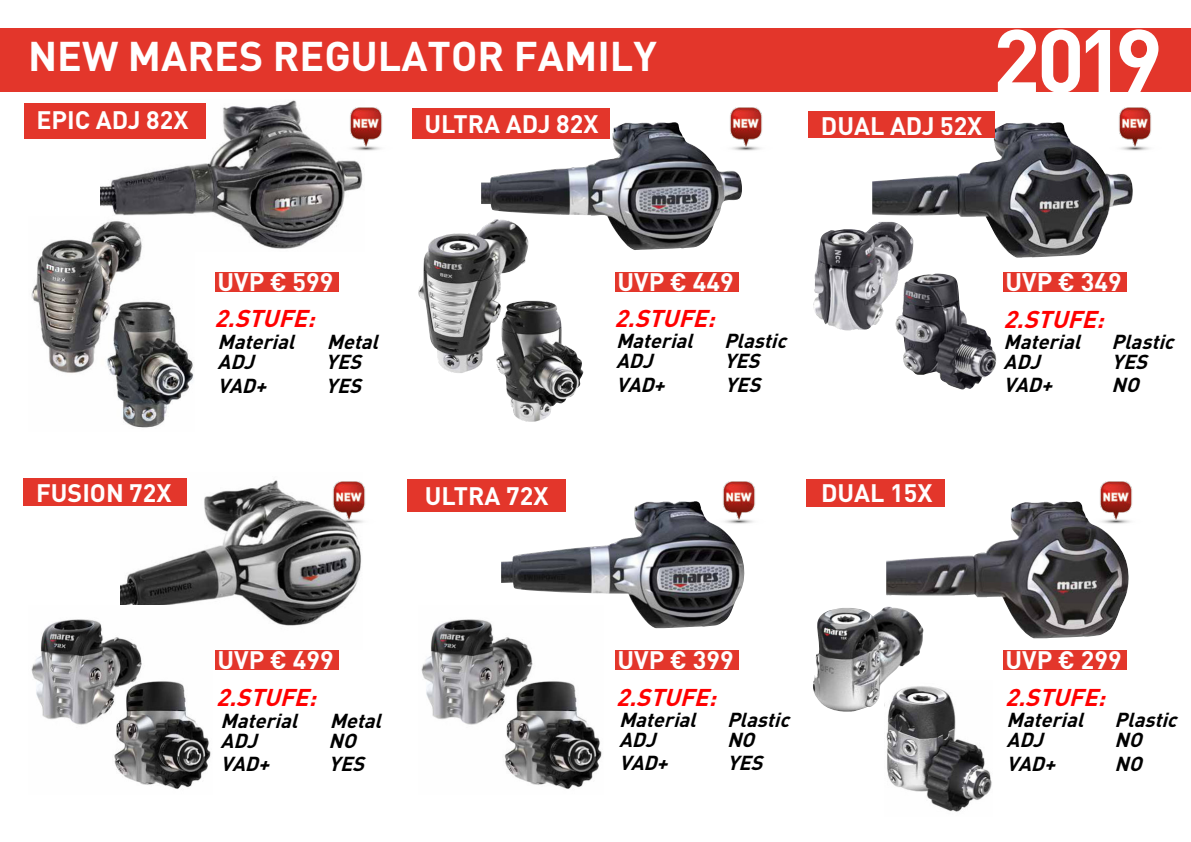
<style>
.page{position:relative;width:1191px;height:842px;background:#fff}
.page>*{position:absolute;margin:0;border:0;box-sizing:border-box;transform-origin:0 0}
.t1{font:700 88px "DIN Pro";color:#fff}
.t2{font:700 41px "DIN Pro";color:#fff}
.t3{font:700 25px "DIN Pro";color:#fff}
.t4{font:italic 700 24px "DIN Pro";color:#f00}
.t5{font:italic 700 20px "DIN Pro";color:#000}
</style>
<div class="page">
<div style="left:0;top:28px;width:595px;height:64px;background:#e3362b"></div>
<div style="left:595px;top:28px;width:596px;height:64px;background:#e3362b"></div>
<img style="left:120px;top:478px;width:241px;height:148px">
<img style="left:31px;top:606px;width:182px;height:183px">
<div style="left:23px;top:479px;width:164px;height:27px;background:#e3362b"></div>
<img style="left:100px;top:100px;width:264px;height:149px">
<img style="left:31px;top:216px;width:164px;height:212px">
<img style="left:501px;top:501px;width:243px;height:127px">
<img style="left:481px;top:122px;width:261px;height:128px">
<img style="left:418px;top:219px;width:165px;height:203px">
<img style="left:421px;top:606px;width:183px;height:183px">
<div style="left:412px;top:108px;width:197px;height:31px;background:#e3362b"></div>
<div style="left:408px;top:479px;width:158px;height:33px;background:#e3362b"></div>
<img style="left:872px;top:122px;width:261px;height:136px">
<img style="left:1108px;top:108px;width:43px;height:44px">
<img style="left:886px;top:501px;width:243px;height:137px">
<img style="left:886px;top:686px;width:106px;height:126px">
<img style="left:813px;top:222px;width:183px;height:167px">
<img style="left:813px;top:607px;width:110px;height:105px">
<div style="left:806px;top:479px;width:139px;height:28px;background:#e3362b"></div>
<div style="left:808px;top:112px;width:187px;height:26px;background:#e3362b"></div>
<img style="left:1089px;top:482px;width:43px;height:44px">
<div style="left:24px;top:103px;width:181px;height:35px;background:#e3362b"></div>
<div style="left:215px;top:272px;width:123px;height:19px;background:#e3362b"></div>
<img style="left:719px;top:108px;width:43px;height:44px">
<img style="left:712px;top:482px;width:43px;height:44px">
<img style="left:339px;top:108px;width:43px;height:44px">
<img style="left:322px;top:482px;width:43px;height:44px">
<div style="left:615px;top:272px;width:123px;height:19px;background:#e3362b"></div>
<div style="left:1003px;top:272px;width:123px;height:19px;background:#e3362b"></div>
<div style="left:215px;top:650px;width:123px;height:19px;background:#e3362b"></div>
<div style="left:615px;top:650px;width:123px;height:19px;background:#e3362b"></div>
<div style="left:1003px;top:650px;width:123px;height:19px;background:#e3362b"></div>
<h2 class="t2" style="left:28px;top:40px;width:630px">NEW MARES REGULATOR FAMILY</h2>
<p class="t3" style="left:36px;top:110px;width:154px">EPIC ADJ 82X</p>
<p class="t3" style="left:821px;top:116px;width:163px">DUAL ADJ 52X</p>
<p class="t3" style="left:425px;top:114px;width:175px">ULTRA ADJ 82X</p>
<h1 class="t1" style="left:993px;top:25px;width:172px">2019</h1>
<p class="t3" style="left:218px;top:272px;width:117px">UVP € 599</p>
<p class="t3" style="left:618px;top:272px;width:118px">UVP € 449</p>
<p class="t3" style="left:1006px;top:272px;width:118px">UVP € 349</p>
<p class="t3" style="left:36px;top:483px;width:137px">FUSION 72X</p>
<p class="t4" style="left:215px;top:309px;width:108px">2.STUFE:</p>
<p class="t5" style="left:218px;top:334px;width:83px">Material</p>
<p class="t5" style="left:327px;top:334px;width:58px">Metal</p>
<p class="t5" style="left:218px;top:354px;width:43px">ADJ</p>
<p class="t5" style="left:326px;top:354px;width:42px">YES</p>
<p class="t5" style="left:218px;top:378px;width:55px">VAD+</p>
<p class="t5" style="left:326px;top:378px;width:42px">YES</p>
<p class="t4" style="left:615px;top:309px;width:108px">2.STUFE:</p>
<p class="t5" style="left:616px;top:333px;width:83px">Material</p>
<p class="t5" style="left:724px;top:333px;width:69px">Plastic</p>
<p class="t5" style="left:616px;top:353px;width:43px">ADJ</p>
<p class="t5" style="left:724px;top:353px;width:42px">YES</p>
<p class="t5" style="left:616px;top:377px;width:55px">VAD+</p>
<p class="t5" style="left:725px;top:377px;width:42px">YES</p>
<p class="t3" style="left:425px;top:485px;width:125px">ULTRA 72X</p>
<p class="t3" style="left:821px;top:483px;width:113px">DUAL 15X</p>
<p class="t4" style="left:1004px;top:309px;width:108px">2.STUFE:</p>
<p class="t5" style="left:1004px;top:333px;width:83px">Material</p>
<p class="t5" style="left:1112px;top:333px;width:69px">Plastic</p>
<p class="t5" style="left:1004px;top:353px;width:43px">ADJ</p>
<p class="t5" style="left:1112px;top:353px;width:42px">YES</p>
<p class="t5" style="left:1004px;top:377px;width:55px">VAD+</p>
<p class="t5" style="left:1112px;top:377px;width:34px">NO</p>
<p class="t3" style="left:218px;top:650px;width:118px">UVP € 499</p>
<p class="t3" style="left:618px;top:650px;width:118px">UVP € 399</p>
<p class="t3" style="left:1006px;top:650px;width:118px">UVP € 299</p>
<p class="t4" style="left:216px;top:687px;width:108px">2.STUFE:</p>
<p class="t5" style="left:221px;top:712px;width:83px">Material</p>
<p class="t5" style="left:330px;top:712px;width:58px">Metal</p>
<p class="t5" style="left:221px;top:732px;width:43px">ADJ</p>
<p class="t5" style="left:329px;top:732px;width:34px">NO</p>
<p class="t5" style="left:221px;top:756px;width:55px">VAD+</p>
<p class="t5" style="left:329px;top:756px;width:42px">YES</p>
<p class="t4" style="left:616px;top:687px;width:108px">2.STUFE:</p>
<p class="t5" style="left:619px;top:711px;width:83px">Material</p>
<p class="t5" style="left:727px;top:711px;width:69px">Plastic</p>
<p class="t5" style="left:619px;top:731px;width:43px">ADJ</p>
<p class="t5" style="left:727px;top:731px;width:34px">NO</p>
<p class="t5" style="left:619px;top:755px;width:55px">VAD+</p>
<p class="t5" style="left:727px;top:755px;width:42px">YES</p>
<p class="t4" style="left:1005px;top:688px;width:108px">2.STUFE:</p>
<p class="t5" style="left:1007px;top:712px;width:83px">Material</p>
<p class="t5" style="left:1115px;top:712px;width:69px">Plastic</p>
<p class="t5" style="left:1007px;top:732px;width:43px">ADJ</p>
<p class="t5" style="left:1115px;top:732px;width:34px">NO</p>
<p class="t5" style="left:1007px;top:756px;width:55px">VAD+</p>
<p class="t5" style="left:1115px;top:756px;width:34px">NO</p>
</div>
